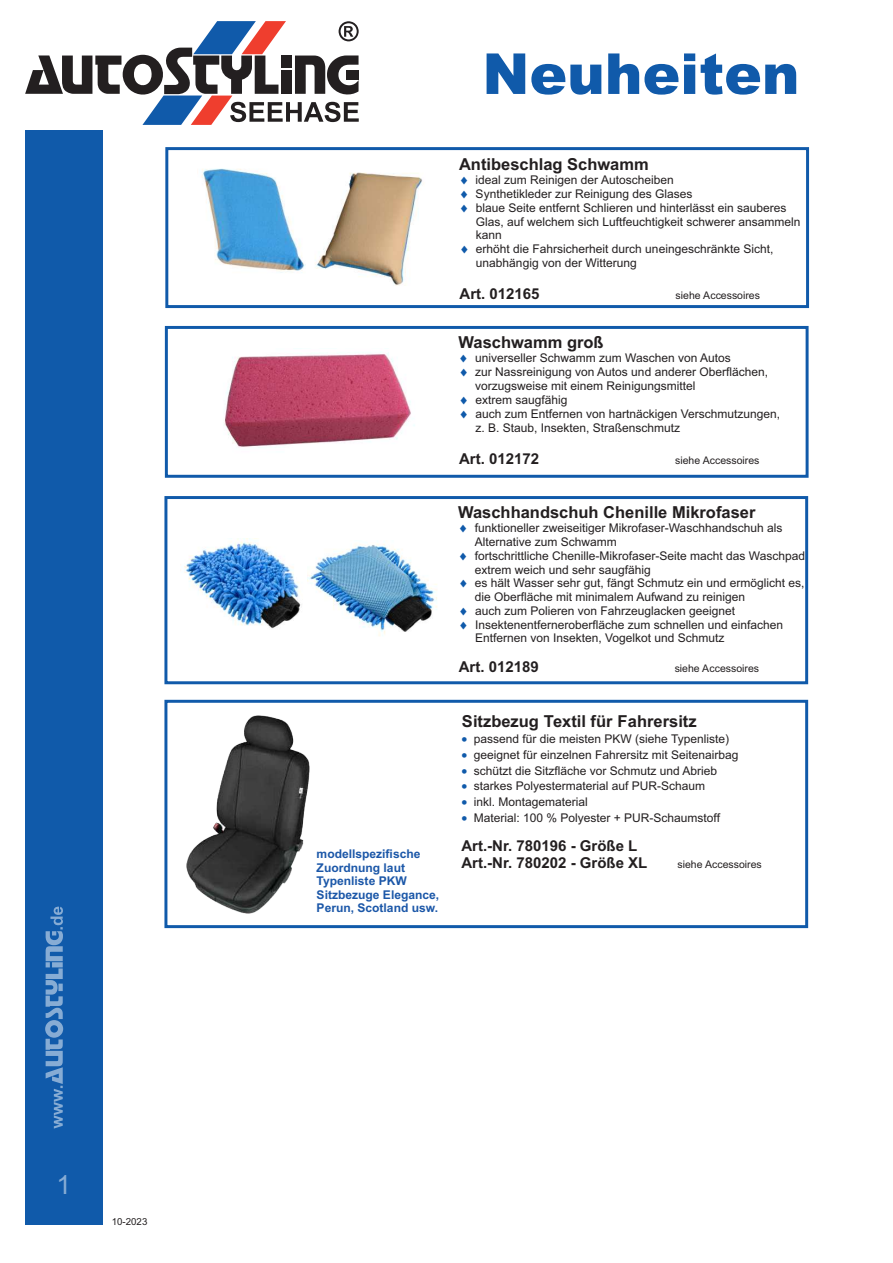
<style>
.page{position:relative;width:893px;height:1263px;background:#fff}
.page>*{position:absolute;margin:0;border:0;box-sizing:border-box;transform-origin:0 0}
.t1{font:900 56.55px "Arial";color:#105aaa}
.t2{font:26.4px "Arial";color:rgb(255 255 255/.5)}
.t3{font:700 16.5px "Arial";color:#231f20}
.t4{font:700 15px/16.8px "Arial";color:#231f20}
.t5{font:12px/14px "Arial";color:#231f20}
.t6{font:700 12px/13.5px "Arial";color:#1b57a8}
.t7{font:10.5px "Arial";color:#231f20}
.t8{font:9.75px "Arial";color:#231f20}
.s1{color:#105aaa}
</style>
<div class="page">
<div style="left:25px;top:130px;width:78px;height:1095px;background:#105aaa"></div>
<svg style="left:45px;top:906px;width:18px;height:222px"></svg>
<svg style="left:25px;top:21px;width:334px;height:104px"></svg>
<svg style="left:165px;top:147px;width:645px;height:162px"></svg>
<img style="left:198px;top:160px;width:110px;height:116px">
<svg style="left:164px;top:325px;width:645px;height:153px"></svg>
<img style="left:207px;top:348px;width:212px;height:111px">
<svg style="left:164px;top:496px;width:645px;height:189px"></svg>
<img style="left:180px;top:538px;width:126px;height:94px">
<img style="left:307px;top:540px;width:132px;height:97px">
<svg style="left:164px;top:699px;width:645px;height:230px"></svg>
<img style="left:187px;top:716px;width:123px;height:198px">
<img style="left:306px;top:164px;width:120px;height:128px">
<h2 class="t2" style="left:56px;top:1175px;width:16px">1</h2>
<h2 class="t2" style="left:57px;top:1191px;width:16px">3</h2>
<p class="t8" style="left:112px;top:1218px;width:37px">10-2023</p>
<h1 class="t1" style="left:482px;top:53px;width:319px">Neuheiten</h1>
<p class="t6" style="left:317px;top:848px;width:124px">modellspezifische<br>Zuordnung laut<br>Typenliste PKW<br>Sitzbezuge Elegance,<br>Perun, Scotland usw.</p>
<h3 class="t3" style="left:459px;top:158px;width:191px">Antibeschlag Schwamm</h3>
<p class="t5" style="left:459px;top:174px;width:216px"><span class="s1">◻</span> ideal zum Reinigen der Autoscheiben</p>
<p class="t5" style="left:459px;top:188px;width:235px"><span class="s1">◻</span> Synthetikleder zur Reinigung des Glases</p>
<p class="t5" style="left:476px;top:202px;width:326px;text-indent:-17px"><span class="s1">◻</span> blaue Seite entfernt Schlieren und hinterlässt ein sauberes<br>Glas, auf welchem sich Luftfeuchtigkeit schwerer ansammeln kann</p>
<p class="t5" style="left:476px;top:243px;width:299px;text-indent:-17px"><span class="s1">◻</span> erhöht die Fahrsicherheit durch uneingeschränkte Sicht, unabhängig von der Witterung</p>
<p class="t4" style="left:460px;top:287px;width:82px">Art. 012165</p>
<p class="t7" style="left:676px;top:292px;width:86px">siehe Accessoires</p>
<h3 class="t3" style="left:459px;top:336px;width:147px">Waschwamm groß</h3>
<p class="t5" style="left:459px;top:352px;width:274px"><span class="s1">◻</span> universeller Schwamm zum Waschen von Autos</p>
<p class="t5" style="left:475px;top:366px;width:294px;text-indent:-17px"><span class="s1">◻</span> zur Nassreinigung von Autos und anderer Oberflächen, vorzugsweise mit einem Reinigungsmittel</p>
<p class="t5" style="left:459px;top:394px;width:110px"><span class="s1">◻</span> extrem saugfähig</p>
<p class="t5" style="left:475px;top:407px;width:306px;text-indent:-17px"><span class="s1">◻</span> auch zum Entfernen von hartnäckigen Verschmutzungen, z. B. Staub, Insekten, Straßenschmutz</p>
<p class="t4" style="left:459px;top:452px;width:82px">Art. 012172</p>
<p class="t7" style="left:675px;top:457px;width:86px">siehe Accessoires</p>
<h3 class="t3" style="left:458px;top:506px;width:299px">Waschhandschuh Chenille Mikrofaser</h3>
<p class="t5" style="left:475px;top:522px;width:309px;text-indent:-17px"><span class="s1">◻</span> funktioneller zweiseitiger Mikrofaser-Waschhandschuh als<br>Alternative zum Schwamm</p>
<p class="t5" style="left:475px;top:550px;width:332px;text-indent:-17px"><span class="s1">◻</span> fortschrittliche Chenille-Mikrofaser-Seite macht das Waschpad extrem weich und sehr saugfähig</p>
<p class="t5" style="left:475px;top:577px;width:331px;text-indent:-17px"><span class="s1">◻</span> es hält Wasser sehr gut, fängt Schmutz ein und ermöglicht es, die Oberfläche mit minimalem Aufwand zu reinigen</p>
<p class="t5" style="left:458px;top:604px;width:278px"><span class="s1">◻</span> auch zum Polieren von Fahrzeuglacken geeignet</p>
<p class="t5" style="left:475px;top:618px;width:310px;text-indent:-17px"><span class="s1">◻</span> Insektenentferneroberfläche zum schnellen und einfachen<br>Entfernen von Insekten, Vogelkot und Schmutz</p>
<p class="t4" style="left:459px;top:660px;width:82px">Art. 012189</p>
<p class="t7" style="left:675px;top:664px;width:86px">siehe Accessoires</p>
<h3 class="t3" style="left:462px;top:715px;width:236px">Sitzbezug Textil für Fahrersitz</h3>
<p class="t5" style="left:461px;top:733px;width:269px"><span class="s1">•</span> passend für die meisten PKW (siehe Typenliste)</p>
<p class="t5" style="left:461px;top:749px;width:279px"><span class="s1">•</span> geeignet für einzelnen Fahrersitz mit Seitenairbag</p>
<p class="t5" style="left:461px;top:765px;width:257px"><span class="s1">•</span> schützt die Sitzfläche vor Schmutz und Abrieb</p>
<p class="t5" style="left:461px;top:780px;width:245px"><span class="s1">•</span> starkes Polyestermaterial auf PUR-Schaum</p>
<p class="t5" style="left:461px;top:796px;width:128px"><span class="s1">•</span> inkl. Montagematerial</p>
<p class="t5" style="left:461px;top:811px;width:260px"><span class="s1">•</span> Material: 100 % Polyester + PUR-Schaumstoff</p>
<p class="t4" style="left:461px;top:839px;width:187px">Art.-Nr. 780196 - Größe L<br>Art.-Nr. 780202 - Größe XL</p>
<p class="t7" style="left:677px;top:860px;width:86px">siehe Accessoires</p>
</div>
